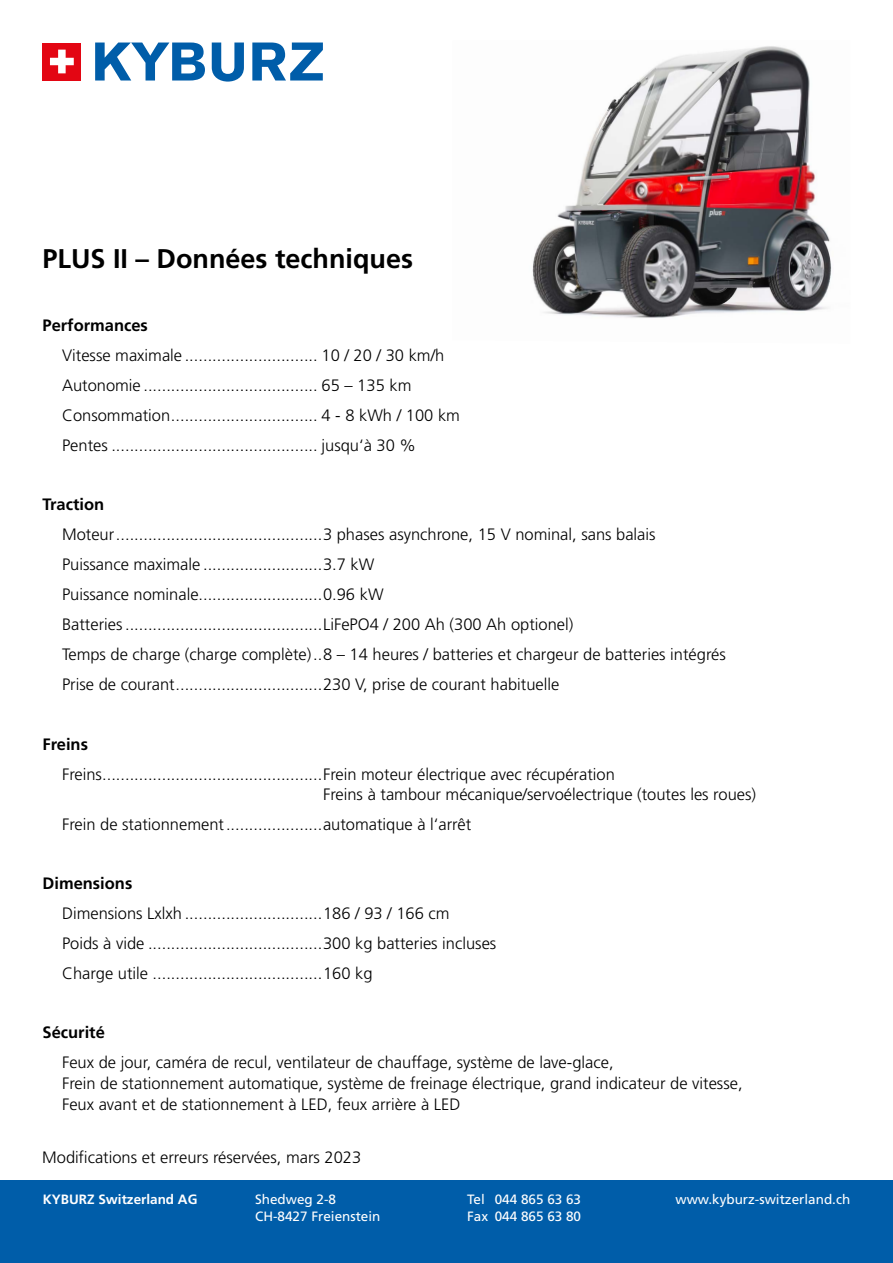
<style>
.page{position:relative;width:893px;height:1263px;background:#fff}
.page>*{position:absolute;margin:0;border:0;box-sizing:border-box;transform-origin:0 0}
.t1{font:700 27px "Frutiger LT Pro";color:#000}
.t2{font:300 16.5px/30px "Frutiger LT Pro";color:#000}
.t3{font:700 16.5px "Frutiger LT Pro";color:#000}
.t4{font:13.5px/16.2px "Frutiger LT Pro";color:#fff}
.t5{font:700 13.5px "Frutiger LT Pro";color:#fff}
</style>
<div class="page">
<svg style="left:95px;top:43px;width:110px;height:38px"></svg>
<svg style="left:212px;top:43px;width:32px;height:39px"></svg>
<svg style="left:252px;top:43px;width:71px;height:38px"></svg>
<div style="left:43px;top:43px;width:38px;height:38px;background:#e30613"></div>
<svg style="left:50px;top:50px;width:24px;height:23px"></svg>
<div style="left:0;top:1180px;width:893px;height:83px;background:#005da9"></div>
<img style="left:532px;top:46px;width:300px;height:272px">
<h1 class="t1" style="left:43px;top:242px;width:372px">PLUS II – Données techniques</h1>
<p class="t3" style="left:43px;top:315px;width:107px">Performances</p>
<p class="t2" style="left:62px;top:340px;width:399px">Vitesse maximale ............................. 10 / 20 / 30 km/h Autonomie ...................................... 65 – 135 km Consommation................................ 4 - 8 kWh / 100 km Pentes ............................................. jusqu‘à 30 %</p>
<p class="t3" style="left:43px;top:495px;width:63px">Traction</p>
<p class="t2" style="left:62px;top:520px;width:665px">Moteur.............................................3 phases asynchrone, 15 V nominal, sans balais Puissance maximale ..........................3.7 kW<br>Puissance nominale...........................0.96 kW<br>Batteries ...........................................LiFePO4 / 200 Ah (300 Ah optionel)<br>Temps de charge (charge complète)..8 – 14 heures / batteries et chargeur de batteries intégrés Prise de courant................................230 V, prise de courant habituelle</p>
<p class="t3" style="left:43px;top:734px;width:47px">Freins</p>
<p class="t2" style="left:323px;top:764px;width:435px;line-height:19.8px;text-indent:-261px">Freins................................................Frein moteur électrique avec récupération<br>Freins à tambour mécanique/servoélectrique (toutes les roues)</p>
<p class="t2" style="left:62px;top:809px;width:411px">Frein de stationnement.....................automatique à l‘arrêt</p>
<p class="t3" style="left:43px;top:873px;width:91px">Dimensions</p>
<p class="t2" style="left:62px;top:898px;width:436px">Dimensions Lxlxh ..............................186 / 93 / 166 cm<br>Poids à vide ......................................300 kg batteries incluses<br>Charge utile .....................................160 kg</p>
<p class="t3" style="left:43px;top:1023px;width:64px">Sécurité</p>
<p class="t2" style="left:62px;top:1052px;width:682px;line-height:21px">Feux de jour, caméra de recul, ventilateur de chauffage, système de lave-glace,<br>Frein de stationnement automatique, système de freinage électrique, grand indicateur de vitesse,<br>Feux avant et de stationnement à LED, feux arrière à LED</p>
<p class="t2" style="left:42px;top:1142px;width:321px">Modifications et erreurs réservées, mars 2023</p>
<p class="t5" style="left:43px;top:1191px;width:156px">KYBURZ Switzerland AG</p>
<p class="t4" style="left:255px;top:1191px;width:83px">Shedweg 2-8</p>
<p class="t4" style="left:675px;top:1191px;width:176px">www.kyburz-switzerland.ch</p>
<p class="t4" style="left:255px;top:1208px;width:127px">CH-8427 Freienstein</p>
<p class="t4" style="left:467px;top:1191px;width:115px">Tel 044 865 63 63<br>Fax 044 865 63 80</p>
</div>
